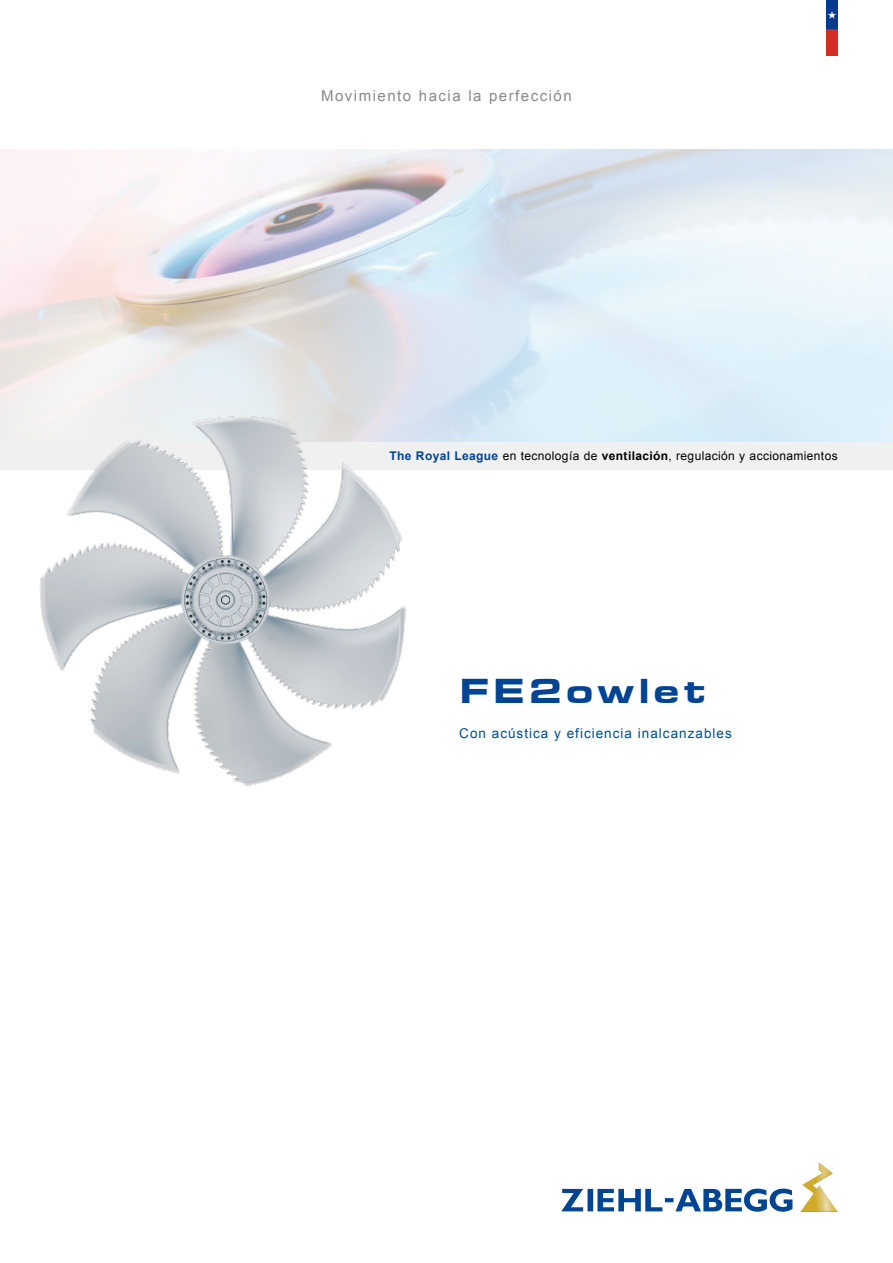
<style>
.page{position:relative;width:893px;height:1263px;background:#fff}
.page>*{position:absolute;margin:0;border:0;box-sizing:border-box;transform-origin:0 0}
.t1{font:900 36px "Eurostile Ext";letter-spacing:.09em;color:#004494}
.t2{font:15px "Arial";letter-spacing:.1em;color:#87888a}
.t3{font:13.5px "Arial";letter-spacing:.075em;color:#004c93}
.t4{font:12px "Arial";letter-spacing:.03em;color:#000}
.s1{font-weight:700;color:#004494}
.s2{font-weight:700}
</style>
<div class="page">
<svg style="left:561px;top:1188px;width:231px;height:24px"></svg>
<hr style="left:800px;top:1212px;width:38px;height:1px;background:#000">
<svg style="left:800px;top:1162px;width:38px;height:50px"></svg>
<div style="left:0;top:442px;width:893px;height:28px;background:#f0f0f1"></div>
<img style="left:827px;top:0;width:11px;height:55px">
<img style="left:32px;top:411px;width:380px;height:376px">
<p class="t2" style="left:321px;top:86px;width:252px">Movimiento hacia la perfección</p>
<p class="t4" style="left:389px;top:448px;width:450px"><span class="s1">The Royal League</span> en tecnología de <span class="s2">ventilación</span>, regulación y accionamientos</p>
<h1 class="t1" style="left:459px;top:664px;width:248px">FE2owlet</h1>
<p class="t3" style="left:459px;top:724px;width:274px">Con acústica y eficiencia inalcanzables</p>
</div>
